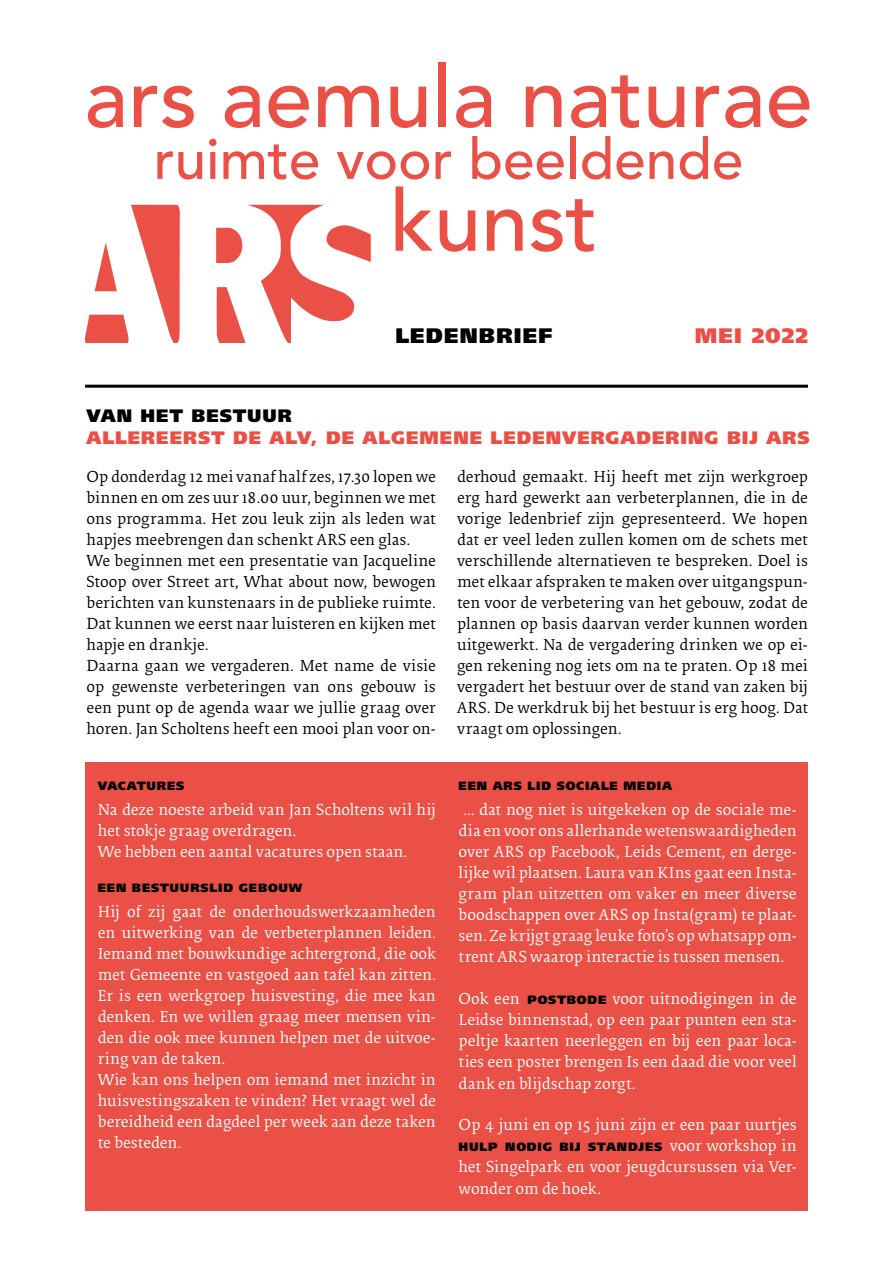
<style>
.page{position:relative;width:893px;height:1263px;background:#fff}
.page>*{position:absolute;margin:0;border:0;box-sizing:border-box;transform-origin:0 0}
.t1{font:900 21px "Frutiger";letter-spacing:.055em;color:#000}
.t2{font:900 21px "Frutiger";letter-spacing:.06em;color:#ea5045}
.t3{font:900 18px "Frutiger";letter-spacing:.055em;color:#ea5045}
.t4{font:900 18px "Frutiger";letter-spacing:.05em;color:#000}
.t5{font:16.5px/21px "Collis";color:#fff}
.t6{font:16.5px/21px "Collis";color:#000}
.t7{font:900 12px "Frutiger";letter-spacing:.065em;color:#000}
.s1{font-family:"Frutiger";font-weight:900;font-size:12px;color:#000}
.s2{font-family:"Collis";font-weight:400;font-size:16.5px;color:#fff}
</style>
<div class="page">
<div style="left:85px;top:762px;width:723px;height:448px;background:#ea5045"></div>
<svg style="left:85px;top:205px;width:95px;height:138px"></svg>
<svg style="left:216px;top:205px;width:155px;height:138px"></svg>
<svg style="left:88px;top:86px;width:35px;height:42px"></svg>
<svg style="left:134px;top:86px;width:60px;height:42px"></svg>
<svg style="left:225px;top:86px;width:35px;height:42px"></svg>
<svg style="left:268px;top:86px;width:41px;height:42px"></svg>
<svg style="left:318px;top:86px;width:61px;height:41px"></svg>
<svg style="left:390px;top:87px;width:36px;height:41px"></svg>
<div style="left:438px;top:63px;width:8px;height:64px;background:#ea5045"></div>
<svg style="left:456px;top:86px;width:35px;height:42px"></svg>
<svg style="left:526px;top:86px;width:35px;height:41px"></svg>
<svg style="left:571px;top:75px;width:68px;height:53px"></svg>
<svg style="left:649px;top:87px;width:35px;height:41px"></svg>
<svg style="left:696px;top:86px;width:23px;height:41px"></svg>
<svg style="left:725px;top:86px;width:36px;height:42px"></svg>
<svg style="left:769px;top:86px;width:40px;height:42px"></svg>
<svg style="left:157px;top:151px;width:45px;height:29px"></svg>
<svg style="left:209px;top:139px;width:8px;height:40px"></svg>
<svg style="left:223px;top:144px;width:95px;height:36px"></svg>
<svg style="left:337px;top:151px;width:58px;height:29px"></svg>
<svg style="left:401px;top:151px;width:28px;height:29px"></svg>
<svg style="left:436px;top:151px;width:15px;height:28px"></svg>
<svg style="left:472px;top:136px;width:92px;height:44px"></svg>
<div style="left:570px;top:136px;width:5px;height:43px;background:#ea5045"></div>
<svg style="left:582px;top:136px;width:28px;height:44px"></svg>
<svg style="left:616px;top:151px;width:27px;height:29px"></svg>
<svg style="left:650px;top:151px;width:23px;height:28px"></svg>
<svg style="left:680px;top:136px;width:28px;height:44px"></svg>
<svg style="left:714px;top:151px;width:27px;height:29px"></svg>
<svg style="left:396px;top:186px;width:37px;height:65px"></svg>
<svg style="left:440px;top:210px;width:35px;height:42px"></svg>
<svg style="left:487px;top:209px;width:36px;height:42px"></svg>
<svg style="left:531px;top:199px;width:63px;height:53px"></svg>
<hr style="left:85px;top:385px;width:723px;height:3px;background:#000">
<p class="t1" style="left:395px;top:323px;width:158px">LEDENBRIEF</p>
<p class="t2" style="left:695px;top:323px;width:115px">MEI 2022</p>
<p class="t4" style="left:87px;top:405px;width:207px">VAN HET BESTUUR</p>
<p class="t3" style="left:87px;top:427px;width:725px">ALLEREERST DE ALV, DE ALGEMENE LEDENVERGADERING BIJ ARS</p>
<p class="t6" style="left:457px;top:468px;width:352px;text-align:justify">derhoud gemaakt. Hij heeft met zijn werkgroep erg hard gewerkt aan verbeterplannen, die in de vorige ledenbrief zijn gepresenteerd. We hopen dat er veel leden zullen komen om de schets met verschillende alternatieven te bespreken. Doel is met elkaar afspraken te maken over uitgangspun&shy;ten voor de verbetering van het gebouw, zodat de plannen op basis daarvan verder kunnen worden uitgewerkt. Na de vergadering drinken we op ei&shy;gen rekening nog iets om na te praten. Op 18 mei vergadert het bestuur over de stand van zaken bij ARS. De werkdruk bij het bestuur is erg hoog. Dat vraagt om oplossingen.</p>
<p class="t6" style="left:87px;top:468px;width:351px">Op donderdag 12 mei vanaf half zes, 17.30 lopen we binnen en om zes uur 18.00 uur, beginnen we met ons programma. Het zou leuk zijn als leden wat hapjes meebrengen dan schenkt ARS een glas.<br>We beginnen met een presentatie van Jacqueline Stoop over Street art, What about now, bewogen berichten van kunstenaars in de publieke ruimte.<br>Dat kunnen we eerst naar luisteren en kijken met hapje en drankje.<br>Daarna gaan we vergaderen. Met name de visie op gewenste verbeteringen van ons gebouw is een punt op de agenda waar we jullie graag over horen. Jan Scholtens heeft een mooi plan voor on-</p>
<p class="t7" style="left:98px;top:779px;width:88px">VACATURES</p>
<p class="t5" style="left:98px;top:801px;width:340px">Na deze noeste arbeid van Jan Scholtens wil hij het stokje graag overdragen.<br>We hebben een aantal vacatures open staan.</p>
<p class="t7" style="left:98px;top:880px;width:206px">EEN BESTUURSLID GEBOUW</p>
<p class="t5" style="left:98px;top:902px;width:340px">Hij of zij gaat de onderhoudswerkzaamheden en uitwerking van de verbeterplannen leiden.<br>Iemand met bouwkundige achtergrond, die ook met Gemeente en vastgoed aan tafel kan zitten.<br>Er is een werkgroep huisvesting, die mee kan denken. En we willen graag meer mensen vin&shy;den die ook mee kunnen helpen met de uitvoe&shy;ring van de taken.<br>Wie kan ons helpen om iemand met inzicht in huisvestingszaken te vinden? Het vraagt wel de bereidheid een dagdeel per week aan deze taken te besteden.</p>
<p class="t7" style="left:459px;top:779px;width:215px">EEN ARS LID SOCIALE MEDIA</p>
<p class="t5" style="left:459px;top:801px;width:340px;text-align:justify">... dat nog niet is uitgekeken op de sociale me&shy;dia en voor ons allerhande wetenswaardigheden over ARS op Facebook, Leids Cement, en derge&shy;lijke wil plaatsen. Laura van KIns gaat een Insta&shy;gram plan uitzetten om vaker en meer diverse boodschappen over ARS op Insta(gram) te plaat&shy;sen. Ze krijgt graag leuke foto’s op whatsapp om&shy;trent ARS waarop interactie is tussen mensen.</p>
<p class="t5" style="left:459px;top:990px;width:340px;text-align:justify">Ook een <span class="s1">POSTBODE</span> voor uitnodigingen in de Leidse binnenstad, op een paar punten een sta&shy;peltje kaarten neerleggen en bij een paar loca&shy;ties een poster brengen Is een daad die voor veel dank en blijdschap zorgt.</p>
<p class="t5" style="left:459px;top:1116px;width:339px">Op 4 juni en op 15 juni zijn er een paar uurtjes</p>
<p class="t7" style="left:459px;top:1140px;width:340px">HULP NODIG BIJ STANDJES <span class="s2">voor workshop in</span></p>
<p class="t5" style="left:459px;top:1158px;width:340px">het Singelpark en voor jeugdcursussen via Ver&shy;wonder om de hoek.</p>
</div>
